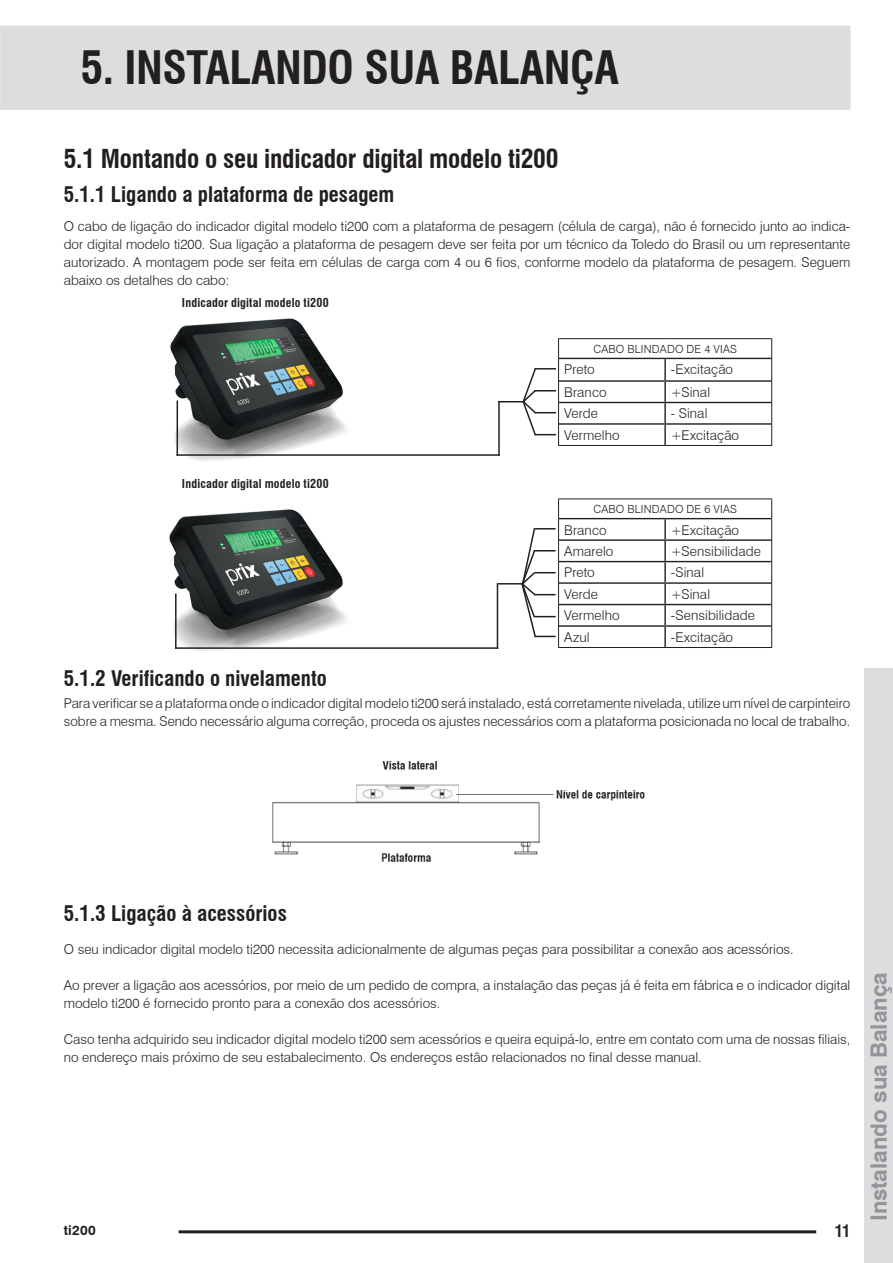
<style>
.page{position:relative;width:893px;height:1263px;background:#fff}
.page>*{position:absolute;margin:0;border:0;box-sizing:border-box;transform-origin:0 0}
.Título_-_Capítulo{font:700 condensed 45px "Swiss 721 BT";letter-spacing:-.01em;color:#231f20}
.Subtítulo_-_Capítulo{font:700 condensed 25.5px "Swiss 721 BT";letter-spacing:-.01em;color:#231f20}
.t1{font:700 22.5px "Swiss 721 BT";color:#939598}
.Sub_Subtítulo_-_Capítulo{font:700 condensed 21px "Swiss 721 BT";color:#231f20}
.t2{font:700 condensed 16.5px "Swiss 721 BT";color:#231f20}
.Texto_Normal_Esq__-_Tabela_-_cópia{font:300 13.5px/18px "Swiss 721 BT";color:#231f20}
.Texto_Normal_-_Tabela{font:300 13.5px "Swiss 721 BT";letter-spacing:.01em;color:#231f20}
.t3{font:700 13.5px "Swiss 721 BT";letter-spacing:.02em;color:#231f20}
.Texto_Normal_Esq__-_Tabela_-_cópia-2{font:700 condensed 12px "Swiss 721 BT";letter-spacing:.015em;color:#231f20}
.Texto_Normal_Esq__-_Tabela_-_cópia-3{font:300 11.25px "Swiss 721 BT";letter-spacing:.02em;color:#231f20}
</style>
<div class="page">
<div style="left:0;top:26px;width:850px;height:84px;background:#dcdddf"></div>
<div style="left:864px;top:668px;width:29px;height:595px;background:#dcdddf"></div>
<hr style="left:179px;top:1230px;width:637px;height:3px;background:#231f20">
<img style="left:170px;top:318px;width:176px;height:143px">
<img style="left:169px;top:509px;width:177px;height:142px">
<hr style="left:558px;top:338px;width:107px;height:1px;background:#231f20">
<hr style="left:665px;top:338px;width:107px;height:1px;background:#231f20">
<svg style="left:771px;top:339px;width:1px;height:106px"></svg>
<hr style="left:558px;top:445px;width:107px;height:1px;background:#231f20">
<hr style="left:665px;top:445px;width:107px;height:1px;background:#231f20">
<hr style="left:559px;top:358px;width:106px;height:1px;background:#231f20">
<hr style="left:665px;top:358px;width:106px;height:1px;background:#231f20">
<hr style="left:664px;top:359px;width:2px;height:21px;background:#231f20">
<hr style="left:559px;top:380px;width:106px;height:2px;background:#231f20">
<hr style="left:665px;top:380px;width:106px;height:2px;background:#231f20">
<hr style="left:664px;top:382px;width:2px;height:20px;background:#231f20">
<hr style="left:559px;top:402px;width:106px;height:1px;background:#231f20">
<hr style="left:665px;top:402px;width:106px;height:1px;background:#231f20">
<hr style="left:664px;top:403px;width:2px;height:20px;background:#231f20">
<hr style="left:559px;top:423px;width:106px;height:2px;background:#231f20">
<hr style="left:665px;top:423px;width:106px;height:2px;background:#231f20">
<hr style="left:664px;top:425px;width:2px;height:20px;background:#231f20">
<img style="left:272px;top:761px;width:373px;height:101px">
<svg style="left:500px;top:339px;width:59px;height:106px"></svg>
<hr style="left:535px;top:368px;width:21px;height:2px;background:#231f20">
<hr style="left:177px;top:454px;width:323px;height:2px;background:#231f20">
<hr style="left:177px;top:400px;width:1px;height:56px;background:#231f20">
<hr style="left:498px;top:401px;width:2px;height:55px;background:#231f20">
<hr style="left:175px;top:647px;width:323px;height:2px;background:#231f20">
<hr style="left:175px;top:593px;width:2px;height:56px;background:#231f20">
<hr style="left:497px;top:583px;width:1px;height:66px;background:#231f20">
<hr style="left:558px;top:498px;width:107px;height:1px;background:#231f20">
<hr style="left:665px;top:498px;width:107px;height:1px;background:#231f20">
<svg style="left:498px;top:499px;width:61px;height:148px"></svg>
<svg style="left:771px;top:499px;width:1px;height:148px"></svg>
<hr style="left:558px;top:647px;width:107px;height:1px;background:#231f20">
<hr style="left:665px;top:647px;width:107px;height:1px;background:#231f20">
<hr style="left:559px;top:518px;width:106px;height:1px;background:#231f20">
<hr style="left:665px;top:518px;width:106px;height:1px;background:#231f20">
<hr style="left:664px;top:519px;width:2px;height:20px;background:#231f20">
<hr style="left:559px;top:539px;width:106px;height:2px;background:#231f20">
<hr style="left:665px;top:539px;width:106px;height:2px;background:#231f20">
<hr style="left:664px;top:541px;width:2px;height:20px;background:#231f20">
<hr style="left:559px;top:561px;width:106px;height:1px;background:#231f20">
<hr style="left:665px;top:561px;width:106px;height:1px;background:#231f20">
<hr style="left:664px;top:562px;width:2px;height:20px;background:#231f20">
<hr style="left:559px;top:582px;width:106px;height:2px;background:#231f20">
<hr style="left:665px;top:582px;width:106px;height:2px;background:#231f20">
<hr style="left:664px;top:584px;width:2px;height:20px;background:#231f20">
<hr style="left:559px;top:604px;width:106px;height:1px;background:#231f20">
<hr style="left:665px;top:604px;width:106px;height:1px;background:#231f20">
<hr style="left:664px;top:605px;width:2px;height:20px;background:#231f20">
<hr style="left:559px;top:625px;width:106px;height:2px;background:#231f20">
<hr style="left:665px;top:625px;width:106px;height:2px;background:#231f20">
<hr style="left:664px;top:627px;width:2px;height:20px;background:#231f20">
<p class="Título_-_Capítulo" style="left:81px;top:41px;width:540px">5. INSTALANDO SUA BALANÇA</p>
<p class="Subtítulo_-_Capítulo" style="left:64px;top:144px;width:496px">5.1 Montando o seu indicador digital modelo ti200</p>
<p class="Sub_Subtítulo_-_Capítulo" style="left:64px;top:182px;width:332px">5.1.1 Ligando a plataforma de pesagem</p>
<p class="Texto_Normal_Esq__-_Tabela_-_cópia" style="left:64px;top:217px;width:788px;text-align:justify">O cabo de ligação do indicador digital modelo ti200 com a plataforma de pesagem (célula de carga), não é fornecido junto ao indica&shy;dor digital modelo ti200. Sua ligação a plataforma de pesagem deve ser feita por um técnico da Toledo do Brasil ou um representante autorizado. A montagem pode ser feita em células de carga com 4 ou 6 fios, conforme modelo da plataforma de pesagem. Seguem abaixo os detalhes do cabo:</p>
<p class="Texto_Normal_Esq__-_Tabela_-_cópia-2" style="left:182px;top:295px;width:148px">Indicador digital modelo ti200</p>
<p class="Texto_Normal_Esq__-_Tabela_-_cópia-2" style="left:182px;top:476px;width:148px">Indicador digital modelo ti200</p>
<p class="Sub_Subtítulo_-_Capítulo" style="left:64px;top:665px;width:265px">5.1.2 Verificando o nivelamento</p>
<p class="Texto_Normal_Esq__-_Tabela_-_cópia-3" style="left:593px;top:342px;width:145px">CABO BLINDADO DE 4 VIAS</p>
<p class="Texto_Normal_Esq__-_Tabela_-_cópia" style="left:564px;top:360px;width:32px">Preto</p>
<p class="Texto_Normal_Esq__-_Tabela_-_cópia" style="left:671px;top:360px;width:64px">-Excitação</p>
<p class="Texto_Normal_Esq__-_Tabela_-_cópia" style="left:564px;top:383px;width:44px">Branco</p>
<p class="Texto_Normal_Esq__-_Tabela_-_cópia" style="left:671px;top:383px;width:41px">+Sinal</p>
<p class="Texto_Normal_-_Tabela" style="left:564px;top:405px;width:35px">Verde</p>
<p class="Texto_Normal_Esq__-_Tabela_-_cópia" style="left:671px;top:404px;width:38px">- Sinal</p>
<p class="Texto_Normal_-_Tabela" style="left:564px;top:427px;width:57px">Vermelho</p>
<p class="Texto_Normal_-_Tabela" style="left:671px;top:427px;width:70px">+Excitação</p>
<p class="Texto_Normal_Esq__-_Tabela_-_cópia-3" style="left:593px;top:502px;width:145px">CABO BLINDADO DE 6 VIAS</p>
<p class="Texto_Normal_Esq__-_Tabela_-_cópia" style="left:564px;top:521px;width:44px">Branco</p>
<p class="Texto_Normal_Esq__-_Tabela_-_cópia" style="left:671px;top:521px;width:70px">+Excitação</p>
<p class="Texto_Normal_-_Tabela" style="left:564px;top:543px;width:51px">Amarelo</p>
<p class="Texto_Normal_Esq__-_Tabela_-_cópia" style="left:671px;top:542px;width:92px">+Sensibilidade</p>
<p class="Texto_Normal_-_Tabela" style="left:564px;top:564px;width:32px">Preto</p>
<p class="Texto_Normal_Esq__-_Tabela_-_cópia" style="left:671px;top:563px;width:35px">-Sinal</p>
<p class="Texto_Normal_-_Tabela" style="left:564px;top:586px;width:35px">Verde</p>
<p class="Texto_Normal_Esq__-_Tabela_-_cópia" style="left:671px;top:585px;width:41px">+Sinal</p>
<p class="Texto_Normal_-_Tabela" style="left:564px;top:607px;width:57px">Vermelho</p>
<p class="Texto_Normal_Esq__-_Tabela_-_cópia" style="left:671px;top:606px;width:86px">-Sensibilidade</p>
<p class="Texto_Normal_-_Tabela" style="left:564px;top:629px;width:27px">Azul</p>
<p class="Texto_Normal_Esq__-_Tabela_-_cópia" style="left:671px;top:628px;width:64px">-Excitação</p>
<p class="Texto_Normal_Esq__-_Tabela_-_cópia" style="left:64px;top:694px;width:788px">Para verificar se a plataforma onde o indicador digital modelo ti200 será instalado, está corretamente nivelada, utilize um nível de carpinteiro sobre a mesma. Sendo necessário alguma correção, proceda os ajustes necessários com a plataforma posicionada no local de trabalho.</p>
<p class="Sub_Subtítulo_-_Capítulo" style="left:64px;top:900px;width:225px">5.1.3 Ligação à acessórios</p>
<p class="Texto_Normal_Esq__-_Tabela_-_cópia" style="left:64px;top:940px;width:731px">O seu indicador digital modelo ti200 necessita adicionalmente de algumas peças para possibilitar a conexão aos acessórios.</p>
<p class="Texto_Normal_Esq__-_Tabela_-_cópia" style="left:64px;top:976px;width:788px">Ao prever a ligação aos acessórios, por meio de um pedido de compra, a instalação das peças já é feita em fábrica e o indicador digital modelo ti200 é fornecido pronto para a conexão dos acessórios.</p>
<p class="Texto_Normal_Esq__-_Tabela_-_cópia" style="left:64px;top:1030px;width:788px">Caso tenha adquirido seu indicador digital modelo ti200 sem acessórios e queira equipá-lo, entre em contato com uma de nossas filiais, no endereço mais próximo de seu estabalecimento. Os endereços estão relacionados no final desse manual.</p>
<p class="t3" style="left:64px;top:1222px;width:34px">ti200</p>
<p class="t2" style="left:835px;top:1221px;width:17px">11</p>
<h3 class="t1" style="left:865px;top:1221px;width:251px;rotate:-90deg">Instalando sua Balança</h3>
</div>
